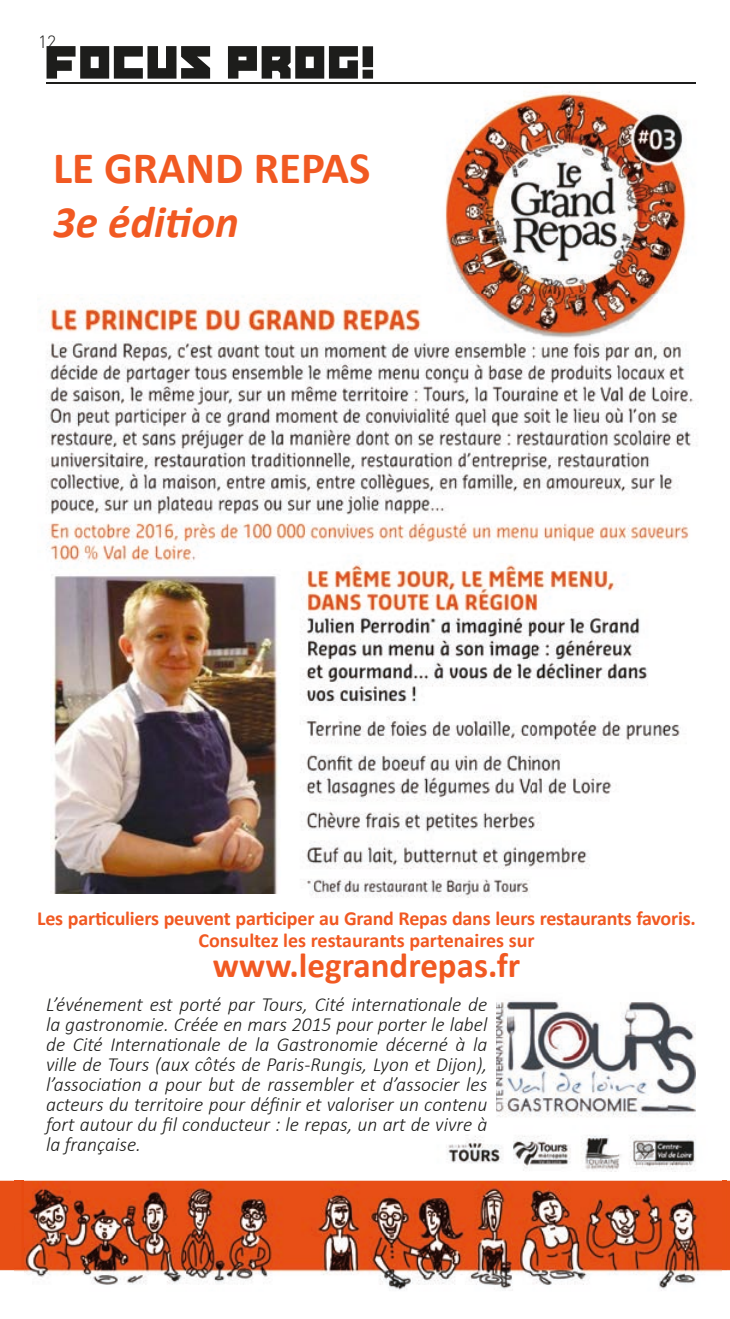
<style>
.page{position:relative;width:730px;height:1319px;background:#fff}
.page>*{position:absolute;margin:0;border:0;box-sizing:border-box;transform-origin:0 0}
.t1{font:50px "East Bloc ICG Closed";color:#1d1d1b}
.t2{font:700 45px "Calibri";color:#f15922}
.t3{font:italic 700 45px "Calibri";color:#f15922}
.t4{font:700 35px "Calibri";color:#f15922}
.t5{font:italic 300 20px/20px "Calibri";color:#1d1d1b;text-align:justify}
.t6{font:700 20px/22.5px "Calibri";letter-spacing:-.01em;color:#f15922;text-align:center}
.t7{font:300 17.5px "DIN";color:#1d1d1b}
.s1{font-size:42.5px}
</style>
<div class="page">
<img style="left:726px;top:1180px;width:4px;height:91px">
<img style="left:0;top:1180px;width:14px;height:91px">
<hr style="left:46px;top:83px;width:650px;height:1px;background:#1d1d1b">
<img style="left:428px;top:82px;width:268px;height:212px">
<img style="left:428px;top:83px;width:268px;height:1px">
<img style="left:54px;top:570px;width:478px;height:328px">
<img style="left:532px;top:571px;width:148px;height:298px">
<img style="left:23px;top:1180px;width:700px;height:110px">
<img style="left:723px;top:1180px;width:3px;height:91px">
<img style="left:14px;top:1180px;width:9px;height:92px">
<img style="left:46px;top:294px;width:651px;height:259px">
<img style="left:54px;top:553px;width:462px;height:17px">
<img style="left:497px;top:1001px;width:199px;height:116px">
<img style="left:446px;top:1136px;width:250px;height:34px">
<img style="left:50px;top:569px;width:232px;height:324px">
<p class="t7" style="left:38px;top:31px;width:19px">12</p>
<h1 class="t1" style="left:44px;top:26px;width:333px">FOCUS PROG<span class="s1">!</span></h1>
<h2 class="t2" style="left:53px;top:139px;width:319px">LE GRAND REPAS</h2>
<h2 class="t3" style="left:53px;top:193px;width:187px">3e édition</h2>
<p class="t6" style="left:37px;top:906px;width:660px">Les particuliers peuvent participer au Grand Repas dans leurs restaurants favoris.<br>Consultez les restaurants partenaires sur</p>
<h3 class="t4" style="left:213px;top:942px;width:309px">www.legrandrepas.fr</h3>
<p class="t5" style="left:46px;top:994px;width:443px">L’événement est porté par Tours, Cité internationale de la gastronomie. Créée en mars 2015 pour porter le label de Cité Internationale de la Gastronomie décerné à la ville de Tours (aux côtés de Paris-Rungis, Lyon et Dijon), l’association a pour but de rassembler et d’associer les acteurs du territoire pour définir et valoriser un contenu fort autour du fil conducteur : le repas, un art de vivre à la française.</p>
</div>
